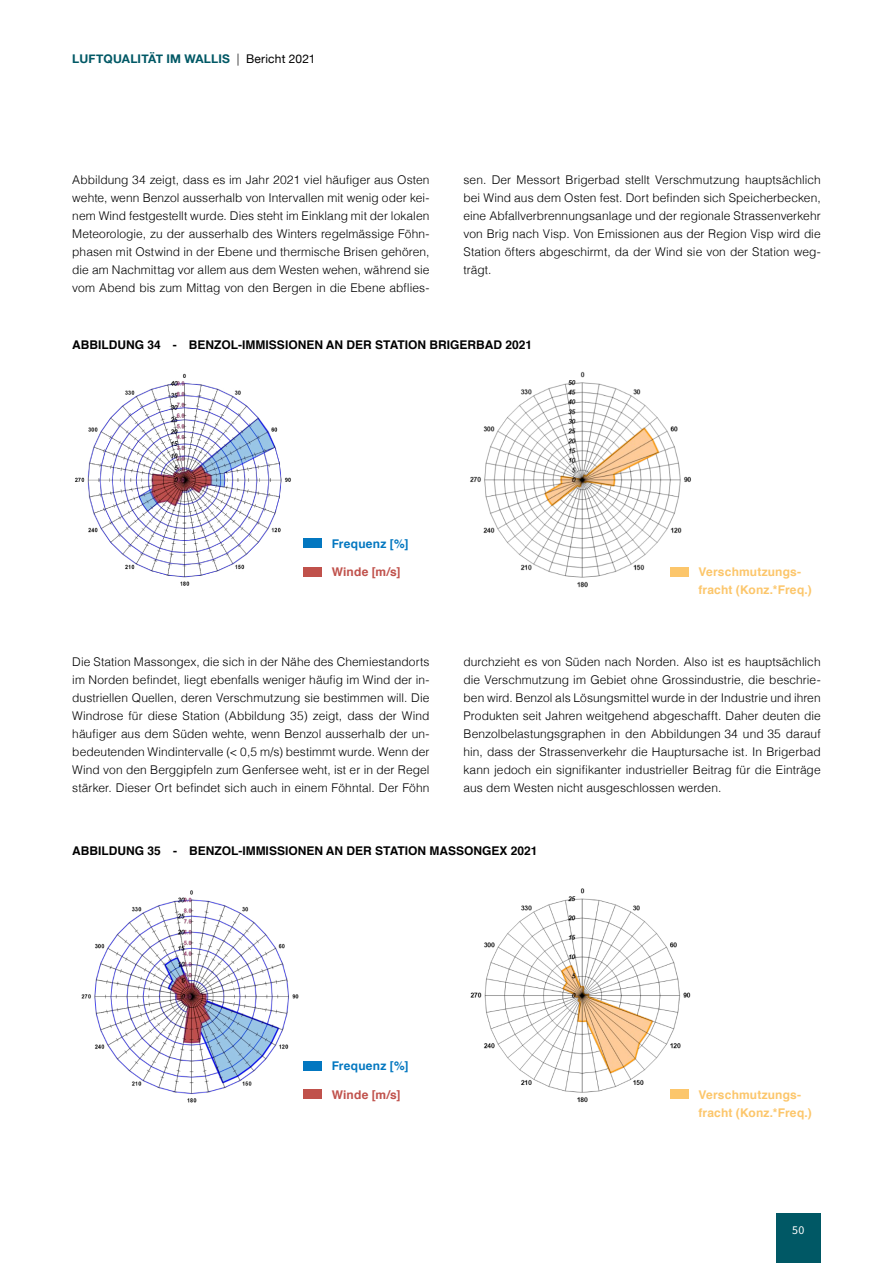
<style>
.page{position:relative;width:893px;height:1263px;background:#fff}
.page>*{position:absolute;margin:0;border:0;box-sizing:border-box;transform-origin:0 0}
.t1{font:300 12px/18px "Helvetica";letter-spacing:.005em;color:#000;text-align:justify}
.t2{font:700 12px "Helvetica";color:#000}
.t3{font:700 12px/18px "Helvetica";letter-spacing:.015em;color:#fcc66b}
.t4{font:700 12px "Helvetica Neue";letter-spacing:.01em;color:#005865}
.t5{font:700 12px "Helvetica";letter-spacing:.015em;color:#0377c0}
.t6{font:700 12px "Helvetica";letter-spacing:.015em;color:#c0514b}
.t7{font:12px "Source Sans Pro";color:#fff}
.s1{font-weight:300;color:#000}
.s2{font-weight:400;color:#000}
</style>
<div class="page">
<div style="left:776px;top:1213px;width:45px;height:50px;background:#005865"></div>
<img style="left:75px;top:373px;width:216px;height:213px">
<img style="left:470px;top:371px;width:221px;height:217px">
<img style="left:81px;top:890px;width:218px;height:213px">
<img style="left:470px;top:888px;width:221px;height:215px">
<div style="left:304px;top:539px;width:18px;height:9px;background:#0377c0"></div>
<div style="left:304px;top:1061px;width:18px;height:9px;background:#0377c0"></div>
<div style="left:304px;top:567px;width:18px;height:9px;background:#c0514b"></div>
<div style="left:304px;top:1090px;width:18px;height:9px;background:#c0514b"></div>
<div style="left:670px;top:567px;width:19px;height:9px;background:#fcc66b"></div>
<div style="left:670px;top:1090px;width:19px;height:9px;background:#fcc66b"></div>
<p class="t4" style="left:72px;top:49px;width:245px">LUFTQUALITÄT IM WALLIS <span class="s1">|</span> <span class="s2">Bericht 2021</span></p>
<p class="t1" style="left:72px;top:170px;width:359px">Abbildung 34 zeigt, dass es im Jahr 2021 viel häufiger aus Osten wehte, wenn Benzol ausserhalb von Intervallen mit wenig oder kei&shy;nem Wind festgestellt wurde. Dies steht im Einklang mit der lokalen Meteorologie, zu der ausserhalb des Winters regelmässige Föhn&shy;phasen mit Ostwind in der Ebene und thermische Brisen gehören, die am Nachmittag vor allem aus dem Westen wehen, während sie vom Abend bis zum Mittag von den Bergen in die Ebene abflies-</p>
<p class="t1" style="left:463px;top:170px;width:359px">sen. Der Messort Brigerbad stellt Verschmutzung hauptsächlich bei Wind aus dem Osten fest. Dort befinden sich Speicherbecken, eine Abfallverbrennungsanlage und der regionale Strassenverkehr von Brig nach Visp. Von Emissionen aus der Region Visp wird die Station öfters abgeschirmt, da der Wind sie von der Station weg&shy;trägt.</p>
<p class="t2" style="left:72px;top:335px;width:461px">ABBILDUNG 34 - BENZOL-IMMISSIONEN AN DER STATION BRIGERBAD 2021</p>
<p class="t5" style="left:332px;top:534px;width:78px">Frequenz [%]</p>
<p class="t6" style="left:332px;top:562px;width:70px">Winde [m/s]</p>
<p class="t1" style="left:72px;top:652px;width:359px">Die Station Massongex, die sich in der Nähe des Chemiestandorts im Norden befindet, liegt ebenfalls weniger häufig im Wind der in&shy;dustriellen Quellen, deren Verschmutzung sie bestimmen will. Die Windrose für diese Station (Abbildung 35) zeigt, dass der Wind häufiger aus dem Süden wehte, wenn Benzol ausserhalb der un&shy;bedeutenden Windintervalle (&lt; 0,5 m/s) bestimmt wurde. Wenn der Wind von den Berggipfeln zum Genfersee weht, ist er in der Regel stärker. Dieser Ort befindet sich auch in einem Föhntal. Der Föhn</p>
<p class="t3" style="left:698px;top:563px;width:115px">Verschmutzungs&shy;fracht (Konz.*Freq.)</p>
<p class="t1" style="left:463px;top:652px;width:359px">durchzieht es von Süden nach Norden. Also ist es hauptsächlich die Verschmutzung im Gebiet ohne Grossindustrie, die beschrie&shy;ben wird. Benzol als Lösungsmittel wurde in der Industrie und ihren Produkten seit Jahren weitgehend abgeschafft. Daher deuten die Benzolbelastungsgraphen in den Abbildungen 34 und 35 darauf hin, dass der Strassenverkehr die Hauptursache ist. In Brigerbad kann jedoch ein signifikanter industrieller Beitrag für die Einträge aus dem Westen nicht ausgeschlossen werden.</p>
<p class="t2" style="left:72px;top:841px;width:467px">ABBILDUNG 35 - BENZOL-IMMISSIONEN AN DER STATION MASSONGEX 2021</p>
<p class="t5" style="left:332px;top:1056px;width:78px">Frequenz [%]</p>
<p class="t6" style="left:332px;top:1085px;width:70px">Winde [m/s]</p>
<p class="t3" style="left:698px;top:1086px;width:115px">Verschmutzungs&shy;fracht (Konz.*Freq.)</p>
<p class="t7" style="left:792px;top:1222px;width:14px">50</p>
</div>
